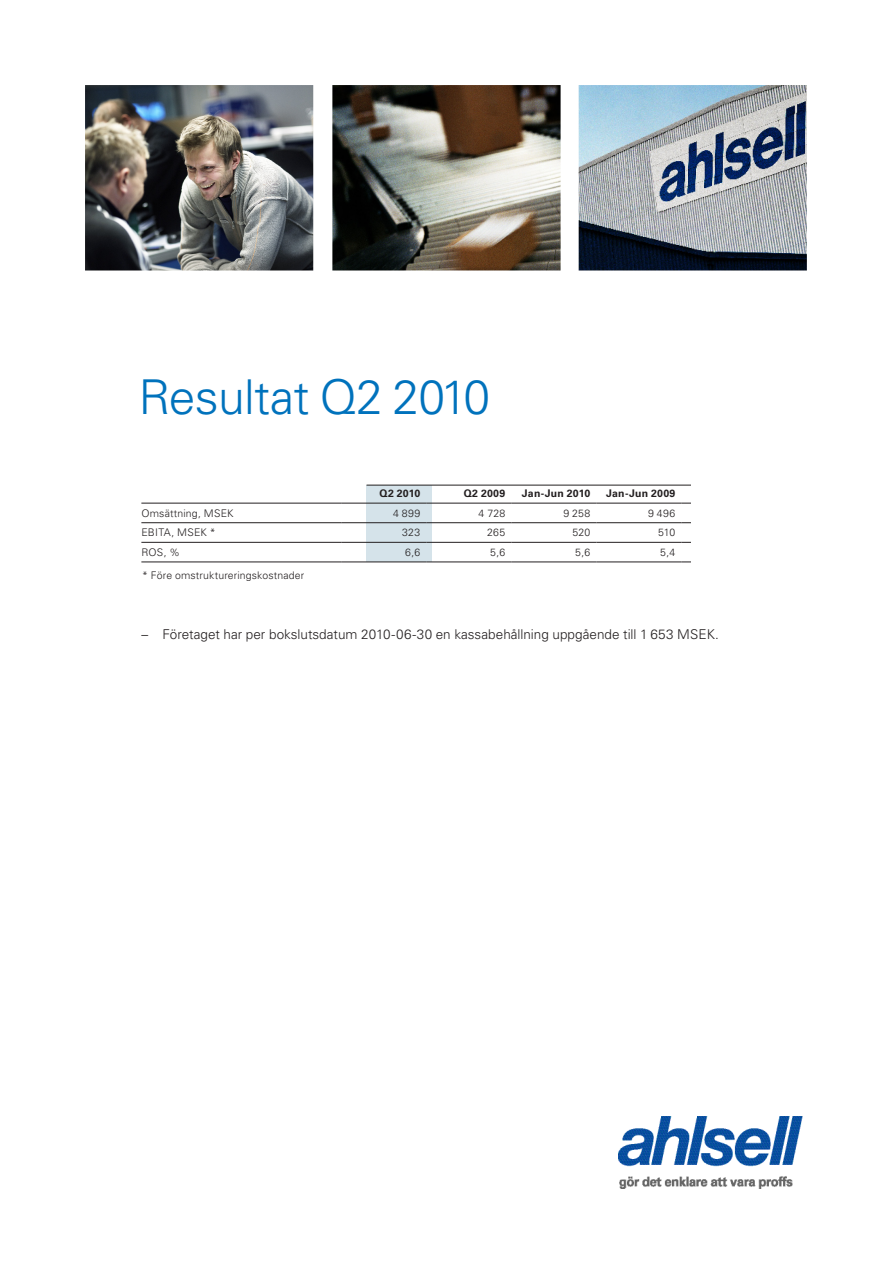
<style>
.page{position:relative;width:893px;height:1263px;background:#fff}
.page>*{position:absolute;margin:0;border:0;box-sizing:border-box;transform-origin:0 0}
.Rubrik_kapitel{font:300 48px "Univers LT Std";letter-spacing:-.015em;color:#0072bc}
.bröd_gar{font:300 13.5px "Univers LT Std";color:#231f20}
.t1{font:300 10.5px "Univers LT Std";letter-spacing:.015em;color:#231f20}
.t2{font:700 10.5px "Univers LT Std";letter-spacing:.02em;color:#231f20}
</style>
<div class="page">
<div style="left:366px;top:485px;width:66px;height:77px;background:#d5e3ea"></div>
<img style="left:85px;top:85px;width:228px;height:185px">
<img style="left:332px;top:85px;width:229px;height:185px">
<hr style="left:141px;top:522px;width:200px;height:1px;background:#231f20">
<hr style="left:341px;top:522px;width:85px;height:1px;background:#231f20">
<hr style="left:426px;top:522px;width:85px;height:1px;background:#231f20">
<hr style="left:511px;top:522px;width:85px;height:1px;background:#231f20">
<hr style="left:596px;top:522px;width:85px;height:1px;background:#231f20">
<hr style="left:681px;top:522px;width:85px;height:1px;background:#231f20">
<hr style="left:141px;top:542px;width:200px;height:1px;background:#231f20">
<hr style="left:341px;top:542px;width:85px;height:1px;background:#231f20">
<hr style="left:426px;top:542px;width:85px;height:1px;background:#231f20">
<hr style="left:511px;top:542px;width:85px;height:1px;background:#231f20">
<hr style="left:596px;top:542px;width:85px;height:1px;background:#231f20">
<hr style="left:681px;top:542px;width:85px;height:1px;background:#231f20">
<hr style="left:141px;top:562px;width:200px;height:1px;background:#231f20">
<hr style="left:341px;top:562px;width:85px;height:1px;background:#231f20">
<hr style="left:426px;top:562px;width:85px;height:1px;background:#231f20">
<hr style="left:511px;top:562px;width:85px;height:1px;background:#231f20">
<hr style="left:596px;top:562px;width:85px;height:1px;background:#231f20">
<hr style="left:681px;top:562px;width:85px;height:1px;background:#231f20">
<hr style="left:141px;top:503px;width:200px;height:1px;background:#231f20">
<hr style="left:341px;top:503px;width:85px;height:1px;background:#231f20">
<hr style="left:426px;top:503px;width:85px;height:1px;background:#231f20">
<hr style="left:511px;top:503px;width:85px;height:1px;background:#231f20">
<hr style="left:596px;top:503px;width:85px;height:1px;background:#231f20">
<hr style="left:681px;top:503px;width:85px;height:1px;background:#231f20">
<img style="left:579px;top:85px;width:228px;height:185px">
<hr style="left:366px;top:485px;width:346px;height:1px;background:#231f20">
<img style="left:619px;top:1117px;width:183px;height:71px">
<div style="left:692px;top:471px;width:80px;height:112px;background:#fff"></div>
<p class="Rubrik_kapitel" style="left:139px;top:368px;width:353px">Resultat Q2 2010</p>
<p class="t2" style="left:379px;top:487px;width:42px">Q2 2010</p>
<p class="t2" style="left:464px;top:487px;width:43px">Q2 2009</p>
<p class="t2" style="left:522px;top:487px;width:70px">Jan-Jun 2010</p>
<p class="t2" style="left:606px;top:487px;width:71px">Jan-Jun 2009</p>
<p class="t1" style="left:141px;top:507px;width:94px">Omsättning, MSEK</p>
<p class="t1" style="left:393px;top:507px;width:29px">4 899</p>
<p class="t1" style="left:479px;top:507px;width:28px">4 728</p>
<p class="t1" style="left:563px;top:507px;width:28px">9 258</p>
<p class="t1" style="left:648px;top:507px;width:29px">9 496</p>
<p class="t1" style="left:141px;top:526px;width:76px">EBITA, MSEK *</p>
<p class="t1" style="left:402px;top:526px;width:20px">323</p>
<p class="t1" style="left:487px;top:526px;width:20px">265</p>
<p class="t1" style="left:572px;top:526px;width:20px">520</p>
<p class="t1" style="left:658px;top:526px;width:19px">510</p>
<p class="t1" style="left:141px;top:546px;width:40px">ROS, %</p>
<p class="t1" style="left:405px;top:546px;width:17px">6,6</p>
<p class="t1" style="left:490px;top:546px;width:17px">5,6</p>
<p class="t1" style="left:575px;top:546px;width:17px">5,6</p>
<p class="t1" style="left:660px;top:546px;width:17px">5,4</p>
<p class="t1" style="left:142px;top:569px;width:164px">* Före omstruktureringskostnader</p>
<p class="bröd_gar" style="left:141px;top:626px;width:579px">– Företaget har per bokslutsdatum 2010-06-30 en kassabehållning uppgående till 1 653 MSEK.</p>
</div>
